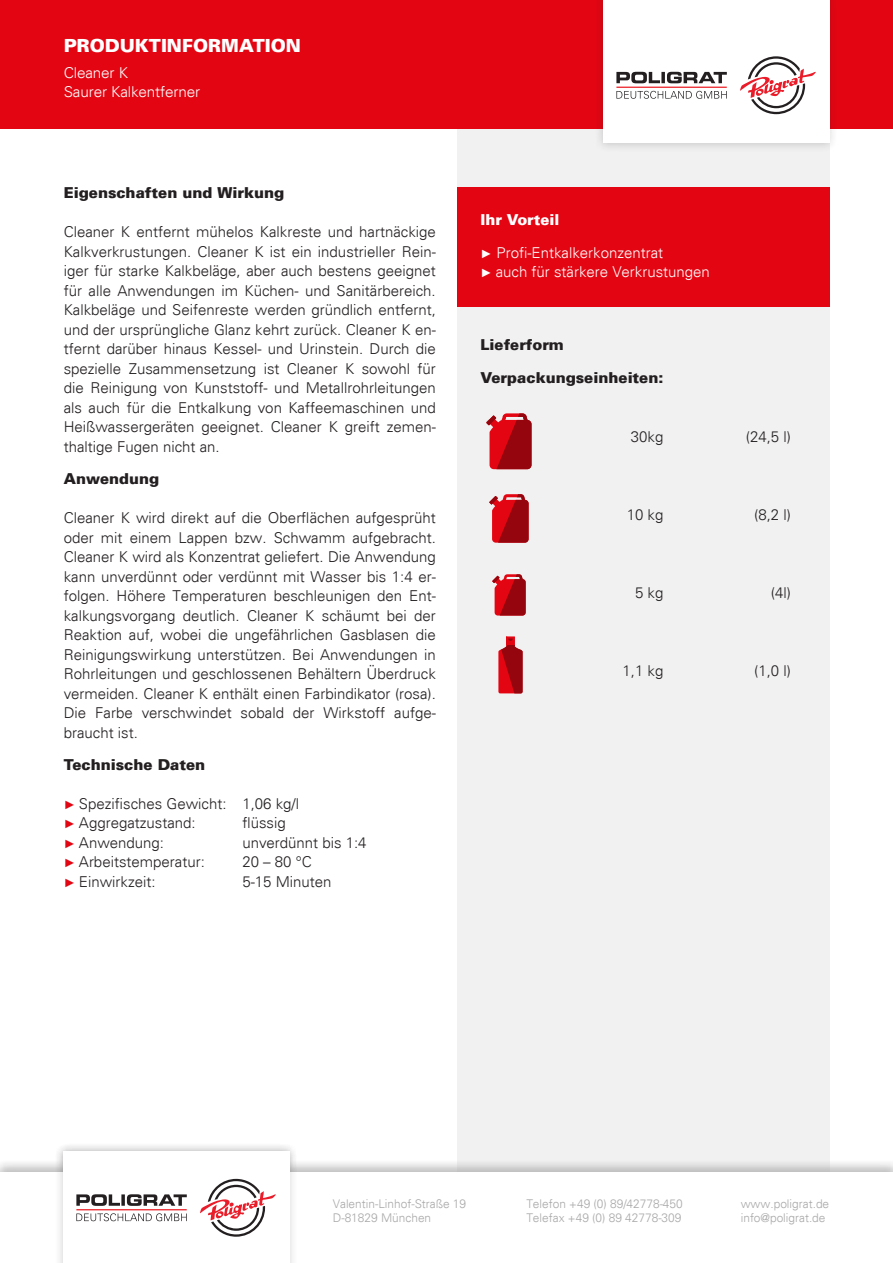
<style>
.page{position:relative;width:893px;height:1263px;background:#fff}
.page>*{position:absolute;margin:0;border:0;box-sizing:border-box;transform-origin:0 0}
.t1{font:900 18px "Univers";color:#fff}
.t2{font:300 15px/19.5px "Univers";color:#231f20;text-align:justify}
.t3{font:300 15px/32.4px "Univers";color:#fff}
.t4{font:900 15px/33px "Univers";color:#231f20}
.t5{font:300 12px/14.4px "Univers";color:#a8a8a8}
.s1{font-family:"Arial";font-weight:700;font-size:12px;color:#e30512}
.s2{font-weight:900}
.s3{font-family:"Arial";font-weight:700;font-size:12px}
</style>
<div class="page">
<div style="left:457px;top:123px;width:372px;height:1089px;background:#f1f1f1"></div>
<div style="left:0;top:0;width:893px;height:129px;background:#e30512"></div>
<div style="left:594px;top:0;width:244px;height:153px;background:#231f20;opacity:.2"></div>
<div style="left:603px;top:0;width:226px;height:143px;background:#fff"></div>
<svg style="left:740px;top:56px;width:76px;height:58px"></svg>
<svg style="left:616px;top:72px;width:111px;height:11px"></svg>
<svg style="left:616px;top:91px;width:111px;height:8px"></svg>
<hr style="left:616px;top:87px;width:111px;height:1px;background:#ec1d25">
<div style="left:0;top:1159px;width:893px;height:104px;background:#a8a8a8;opacity:.5"></div>
<div style="left:0;top:1172px;width:893px;height:91px;background:#fff"></div>
<div style="left:54px;top:1142px;width:244px;height:121px;background:#231f20;opacity:.2"></div>
<div style="left:63px;top:1151px;width:226px;height:112px;background:#fff"></div>
<svg style="left:200px;top:1179px;width:76px;height:58px"></svg>
<svg style="left:76px;top:1194px;width:111px;height:12px"></svg>
<svg style="left:76px;top:1213px;width:111px;height:8px"></svg>
<hr style="left:76px;top:1209px;width:111px;height:1px;background:#ec1d25">
<div style="left:457px;top:187px;width:372px;height:119px;background:#e30512"></div>
<svg style="left:486px;top:413px;width:45px;height:56px;background:#bd2830"></svg>
<svg style="left:489px;top:494px;width:40px;height:49px;background:#bd2831"></svg>
<svg style="left:492px;top:574px;width:34px;height:41px"></svg>
<svg style="left:498px;top:636px;width:25px;height:57px"></svg>
<p class="t1" style="left:64px;top:34px;width:239px">PRODUKTINFORMATION</p>
<p class="t3" style="left:64px;top:63px;width:138px;line-height:19.5px">Cleaner K<br>Saurer Kalkentferner</p>
<p class="t4" style="left:64px;top:176px;width:222px">Eigenschaften und Wirkung</p>
<p class="t2" style="left:64px;top:222px;width:374px">Cleaner K entfernt mühelos Kalkreste und hartnäckige Kalkverkrustungen. Cleaner K ist ein industrieller Rein&shy;iger für starke Kalkbeläge, aber auch bestens geeignet für alle Anwendungen im Küchen- und Sanitärbereich.<br>Kalkbeläge und Seifenreste werden gründlich entfernt, und der ursprüngliche Glanz kehrt zurück. Cleaner K en&shy;tfernt darüber hinaus Kessel- und Urinstein. Durch die spezielle Zusammensetzung ist Cleaner K sowohl für die Reinigung von Kunststoff- und Metallrohrleitungen als auch für die Entkalkung von Kaffeemaschinen und Heißwassergeräten geeignet. Cleaner K greift zemen&shy;thaltige Fugen nicht an.</p>
<p class="t4" style="left:64px;top:461px;width:97px">Anwendung</p>
<p class="t2" style="left:64px;top:508px;width:374px">Cleaner K wird direkt auf die Oberflächen aufgesprüht oder mit einem Lappen bzw. Schwamm aufgebracht.<br>Cleaner K wird als Konzentrat geliefert. Die Anwendung kann unverdünnt oder verdünnt mit Wasser bis 1:4 er&shy;folgen. Höhere Temperaturen beschleunigen den Ent&shy;kalkungsvorgang deutlich. Cleaner K schäumt bei der Reaktion auf, wobei die ungefährlichen Gasblasen die Reinigungswirkung unterstützen. Bei Anwendungen in Rohrleitungen und geschlossenen Behältern Überdruck vermeiden. Cleaner K enthält einen Farbindikator (rosa).<br>Die Farbe verschwindet sobald der Wirkstoff aufge&shy;braucht ist.</p>
<p class="t4" style="left:64px;top:747px;width:143px">Technische Daten</p>
<p class="t2" style="left:64px;top:794px;width:237px"><span class="s1">►</span> Spezifisches Gewicht: 1,06 kg/l <span class="s1">►</span> Aggregatzustand:</p>
<p class="t2" style="left:242px;top:813px;width:45px">flüssig</p>
<p class="t2" style="left:64px;top:833px;width:102px"><span class="s1">►</span> Anwendung:</p>
<p class="t2" style="left:242px;top:833px;width:126px">unverdünnt bis 1:4</p>
<p class="t2" style="left:64px;top:852px;width:143px"><span class="s1">►</span> Arbeitstemperatur:</p>
<p class="t2" style="left:242px;top:852px;width:71px">20 – 80 °C</p>
<p class="t2" style="left:64px;top:872px;width:93px"><span class="s1">►</span> Einwirkzeit:</p>
<p class="t2" style="left:242px;top:872px;width:91px">5-15 Minuten</p>
<p class="t3" style="left:480px;top:204px;width:184px"><span class="s2">Ihr Vorteil<br></span><span class="s3">►</span> Profi-Entkalkerkonzentrat</p>
<p class="t3" style="left:480px;top:256px;width:231px"><span class="s3">►</span> auch für stärkere Verkrustungen</p>
<p class="t4" style="left:480px;top:328px;width:184px">Lieferform<br>Verpackungseinheiten:</p>
<p class="t2" style="left:631px;top:427px;width:34px">30kg</p>
<p class="t2" style="left:746px;top:427px;width:47px">(24,5 l)</p>
<p class="t2" style="left:627px;top:505px;width:38px">10 kg</p>
<p class="t2" style="left:754px;top:505px;width:38px">(8,2 l)</p>
<p class="t2" style="left:635px;top:583px;width:30px">5 kg</p>
<p class="t2" style="left:771px;top:583px;width:22px">(4l)</p>
<p class="t2" style="left:622px;top:661px;width:42px">1,1 kg</p>
<p class="t2" style="left:754px;top:661px;width:38px">(1,0 l)</p>
<p class="t5" style="left:333px;top:1196px;width:135px">Valentin-Linhof-Straße 19<br>D-81829 München</p>
<p class="t5" style="left:526px;top:1196px;width:158px">Telefon +49 (0) 89/42778-450<br>Telefax +49 (0) 89 42778-309</p>
<p class="t5" style="left:741px;top:1196px;width:90px">www.poligrat.de info@poligrat.de</p>
</div>
